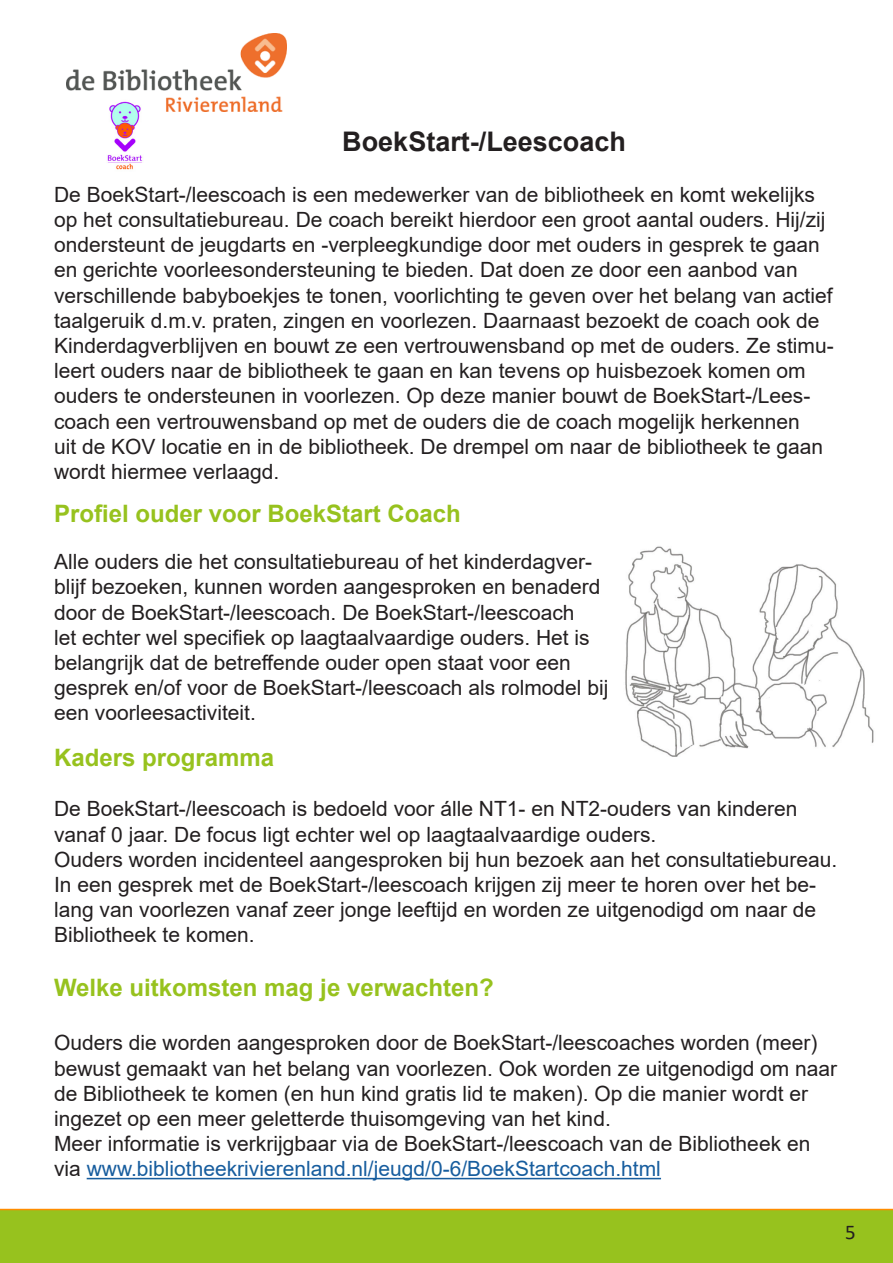
<style>
.page{position:relative;width:893px;height:1263px;background:#fff}
.page>*{position:absolute;margin:0;border:0;box-sizing:border-box;transform-origin:0 0}
.t1{font:700 27px "Arial";color:#231f20}
.t2{font:700 24px "Arial";color:#97c21e}
.t3{font:21px/25.2px "Arial";color:#231f20}
.t4{font:21px "Calibri";color:#231f20}
.s1{color:#175d9e}
</style>
<div class="page">
<div style="left:0;top:1209px;width:893px;height:54px;background:#97c21e"></div>
<hr style="left:87px;top:1178px;width:574px;height:1px;background:#175d9e">
<img style="left:625px;top:546px;width:249px;height:211px">
<img style="left:66px;top:33px;width:220px;height:79px">
<img style="left:106px;top:100px;width:37px;height:70px">
<p class="t1" style="left:342px;top:123px;width:285px">BoekStart-/Leescoach</p>
<p class="t3" style="left:54px;top:182px;width:781px">De BoekStart-/leescoach is een medewerker van de bibliotheek en komt wekelijks op het consultatiebureau. De coach bereikt hierdoor een groot aantal ouders. Hij/zij ondersteunt de jeugdarts en -verpleegkundige door met ouders in gesprek te gaan en gerichte voorleesondersteuning te bieden. Dat doen ze door een aanbod van verschillende babyboekjes te tonen, voorlichting te geven over het belang van actief taalgeruik d.m.v. praten, zingen en voorlezen. Daarnaast bezoekt de coach ook de Kinderdagverblijven en bouwt ze een vertrouwensband op met de ouders. Ze stimu&shy;leert ouders naar de bibliotheek te gaan en kan tevens op huisbezoek komen om ouders te ondersteunen in voorlezen. Op deze manier bouwt de BoekStart-/Lees&shy;coach een vertrouwensband op met de ouders die de coach mogelijk herkennen<br>uit de KOV locatie en in de bibliotheek. De drempel om naar de bibliotheek te gaan wordt hiermee verlaagd.</p>
<p class="t2" style="left:54px;top:497px;width:408px">Profiel ouder voor BoekStart Coach</p>
<p class="t3" style="left:54px;top:549px;width:556px">Alle ouders die het consultatiebureau of het kinderdagver&shy;blijf bezoeken, kunnen worden aangesproken en benaderd door de BoekStart-/leescoach. De BoekStart-/leescoach<br>let echter wel specifiek op laagtaalvaardige ouders. Het is belangrijk dat de betreffende ouder open staat voor een gesprek en/of voor de BoekStart-/leescoach als rolmodel bij een voorleesactiviteit.</p>
<p class="t2" style="left:54px;top:740px;width:222px">Kaders programma</p>
<p class="t3" style="left:54px;top:796px;width:745px">De BoekStart-/leescoach is bedoeld voor álle NT1- en NT2-ouders van kinderen vanaf 0 jaar. De focus ligt echter wel op laagtaalvaardige ouders.</p>
<p class="t3" style="left:54px;top:847px;width:785px">Ouders worden incidenteel aangesproken bij hun bezoek aan het consultatiebureau.<br>In een gesprek met de BoekStart-/leescoach krijgen zij meer te horen over het be&shy;lang van voorlezen vanaf zeer jonge leeftijd en worden ze uitgenodigd om naar de Bibliotheek te komen.</p>
<p class="t2" style="left:54px;top:971px;width:441px">Welke uitkomsten mag je verwachten?</p>
<p class="t3" style="left:54px;top:1030px;width:785px">Ouders die worden aangesproken door de BoekStart-/leescoaches worden (meer) bewust gemaakt van het belang van voorlezen. Ook worden ze uitgenodigd om naar de Bibliotheek te komen (en hun kind gratis lid te maken). Op die manier wordt er ingezet op een meer geletterde thuisomgeving van het kind.</p>
<p class="t3" style="left:54px;top:1131px;width:758px">Meer informatie is verkrijgbaar via de BoekStart-/leescoach van de Bibliotheek en via <span class="s1">www.bibliotheekrivierenland.nl/jeugd/0-6/BoekStartcoach.html</span></p>
<p class="t4" style="left:845px;top:1217px;width:12px">5</p>
</div>
